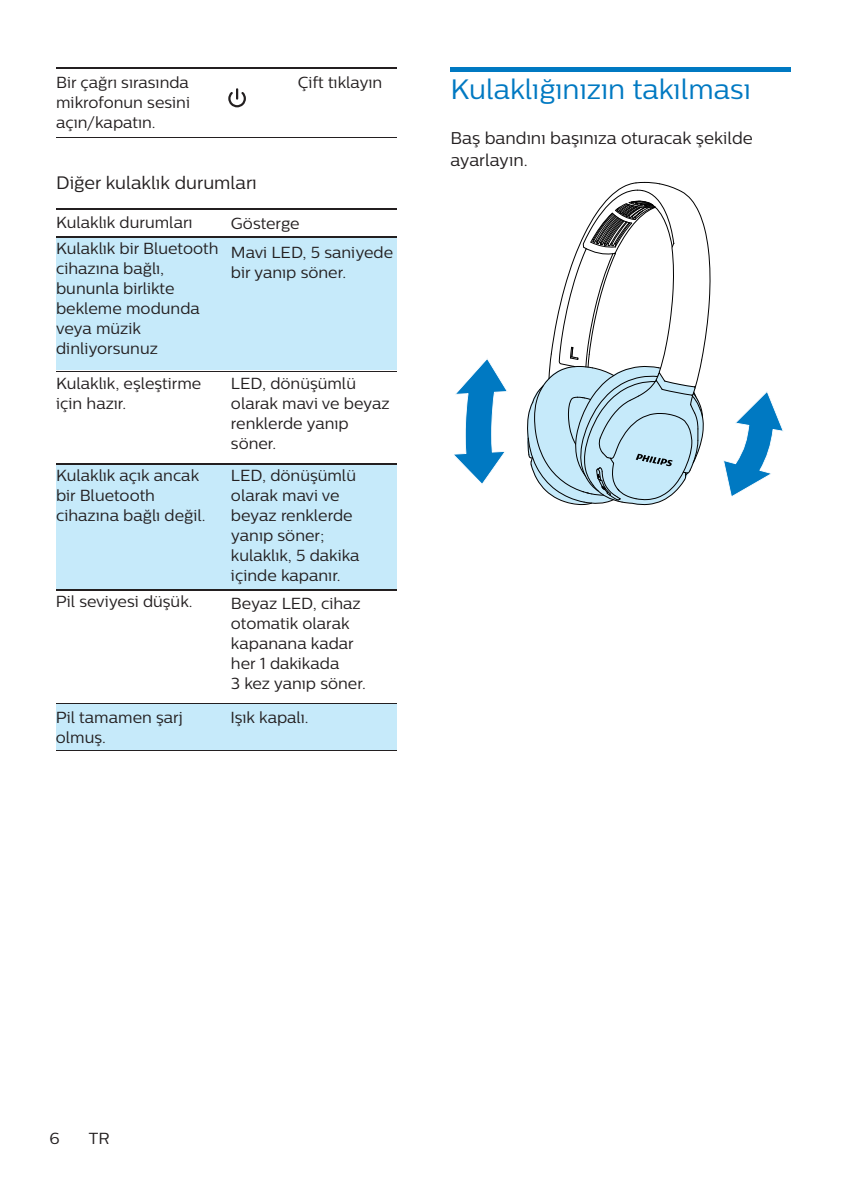
<style>
.page{position:relative;width:842px;height:1191px;background:#fff}
.page>*{position:absolute;margin:0;border:0;box-sizing:border-box;transform-origin:0 0}
.t1{font:28px "Centrale Sans";color:#0079c2}
.t2{font:18px "Centrale Sans";color:#231f20}
.t3{font:17px/22px "Centrale Sans";color:#231f20}
.t4{font:16px/20px "Centrale Sans";color:#231f20}
</style>
<div class="page">
<hr style="left:56px;top:67px;width:139px;height:1px;background:#231f20">
<hr style="left:195px;top:67px;width:84px;height:1px;background:#231f20">
<hr style="left:279px;top:67px;width:118px;height:1px;background:#231f20">
<hr style="left:56px;top:137px;width:139px;height:1px;background:#231f20">
<hr style="left:195px;top:137px;width:84px;height:1px;background:#231f20">
<hr style="left:279px;top:137px;width:118px;height:1px;background:#231f20">
<div style="left:221px;top:703px;width:176px;height:48px;background:#c6eafa"></div>
<div style="left:56px;top:703px;width:165px;height:48px;background:#c6eafa"></div>
<div style="left:221px;top:463px;width:176px;height:126px;background:#c6eafa"></div>
<div style="left:56px;top:463px;width:165px;height:126px;background:#c6eafa"></div>
<div style="left:221px;top:237px;width:176px;height:133px;background:#c6eafa"></div>
<div style="left:56px;top:237px;width:165px;height:133px;background:#c6eafa"></div>
<hr style="left:56px;top:209px;width:165px;height:1px;background:#231f20">
<hr style="left:221px;top:209px;width:176px;height:1px;background:#231f20">
<hr style="left:56px;top:237px;width:165px;height:1px;background:#231f20">
<hr style="left:221px;top:237px;width:176px;height:1px;background:#231f20">
<hr style="left:56px;top:371px;width:165px;height:1px;background:#231f20">
<hr style="left:221px;top:371px;width:176px;height:1px;background:#231f20">
<hr style="left:56px;top:463px;width:165px;height:1px;background:#231f20">
<hr style="left:221px;top:463px;width:176px;height:1px;background:#231f20">
<hr style="left:56px;top:589px;width:165px;height:1px;background:#231f20">
<hr style="left:221px;top:589px;width:176px;height:1px;background:#231f20">
<hr style="left:56px;top:703px;width:165px;height:1px;background:#231f20">
<hr style="left:221px;top:703px;width:176px;height:1px;background:#231f20">
<hr style="left:56px;top:750px;width:165px;height:1px;background:#231f20">
<hr style="left:221px;top:750px;width:176px;height:1px;background:#231f20">
<hr style="left:450px;top:67px;width:341px;height:4px;background:#0079c2">
<svg style="left:454px;top:358px;width:53px;height:126px"></svg>
<svg style="left:723px;top:391px;width:60px;height:106px"></svg>
<svg style="left:228px;top:88px;width:18px;height:19px"></svg>
<svg style="left:527px;top:182px;width:184px;height:324px"></svg>
<p class="t4" style="left:56px;top:72px;width:134px">Bir çağrı sırasında</p>
<p class="t4" style="left:298px;top:72px;width:86px">Çift tıklayın</p>
<p class="t4" style="left:56px;top:92px;width:135px">mikrofonun sesini açın/kapatın.</p>
<p class="t2" style="left:56px;top:172px;width:202px">Diğer kulaklık durumları</p>
<p class="t4" style="left:231px;top:213px;width:70px">Gösterge</p>
<p class="t4" style="left:56px;top:212px;width:138px">Kulaklık durumları</p>
<p class="t4" style="left:56px;top:238px;width:164px">Kulaklık bir Bluetooth cihazına bağlı, bununla birlikte bekleme modunda veya müzik dinliyorsunuz</p>
<p class="t4" style="left:56px;top:373px;width:147px">Kulaklık, eşleştirme için hazır.</p>
<p class="t4" style="left:231px;top:373px;width:160px">LED, dönüşümlü olarak mavi ve beyaz renklerde yanıp söner.</p>
<p class="t4" style="left:231px;top:242px;width:164px">Mavi LED, 5 saniyede bir yanıp söner.</p>
<p class="t4" style="left:56px;top:465px;width:151px">Kulaklık açık ancak bir Bluetooth cihazına bağlı değil.</p>
<p class="t4" style="left:231px;top:465px;width:130px">LED, dönüşümlü olarak mavi ve beyaz renklerde yanıp söner; kulaklık, 5 dakika içinde kapanır.</p>
<p class="t4" style="left:231px;top:593px;width:136px">Beyaz LED, cihaz otomatik olarak kapanana kadar her 1 dakikada<br>3 kez yanıp söner.</p>
<p class="t4" style="left:56px;top:591px;width:138px">Pil seviyesi düşük.</p>
<p class="t4" style="left:56px;top:707px;width:129px">Pil tamamen şarj olmuş.</p>
<p class="t4" style="left:230px;top:707px;width:80px">Işık kapalı.</p>
<h1 class="t1" style="left:450px;top:73px;width:302px">Kulaklığınızın takılması</h1>
<p class="t3" style="left:450px;top:127px;width:304px">Baş bandını başınıza oturacak şekilde ayarlayın.</p>
<p class="t4" style="left:49px;top:1128px;width:12px">6</p>
<p class="t4" style="left:89px;top:1128px;width:22px">TR</p>
</div>
